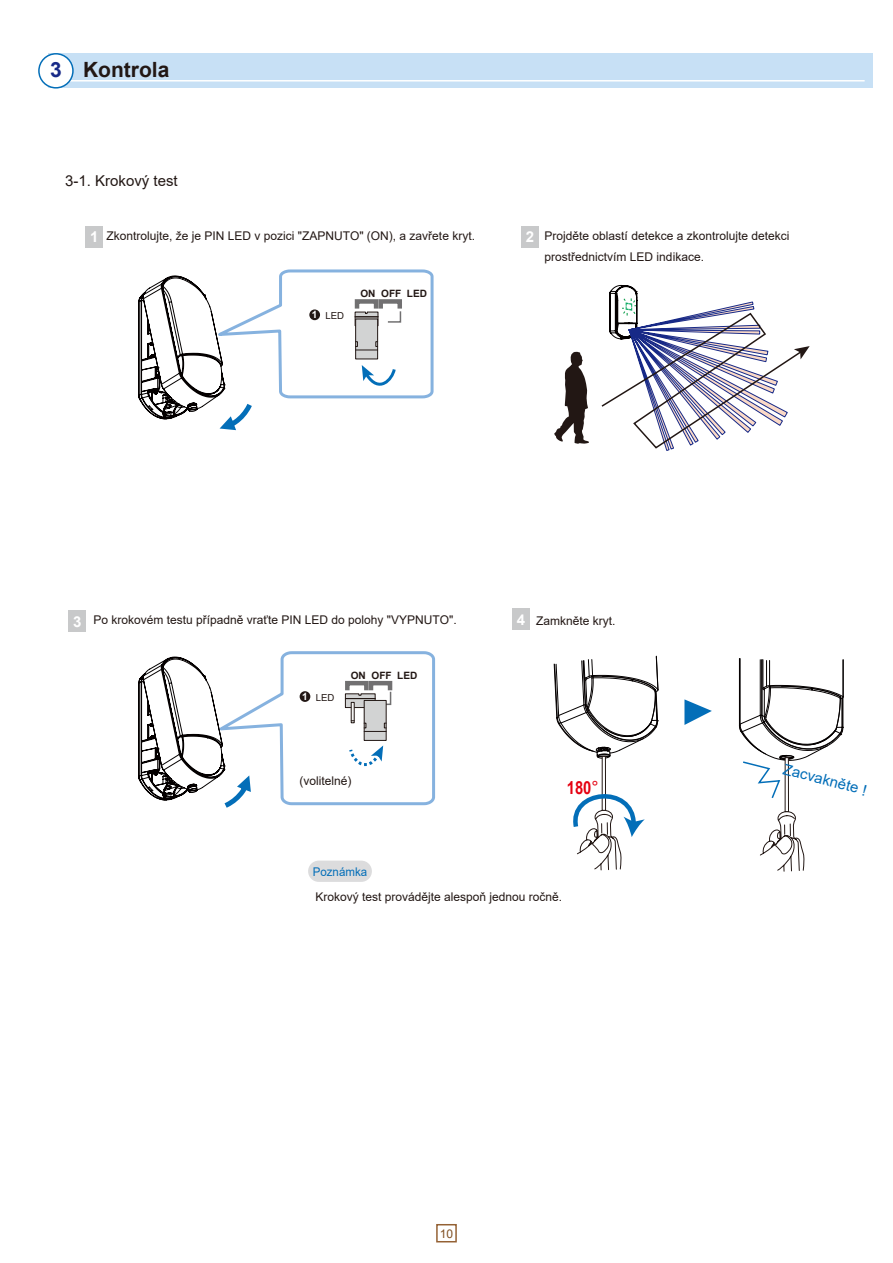
<style>
.page{position:relative;width:893px;height:1263px;background:#fff}
.page>*{position:absolute;margin:0;border:0;box-sizing:border-box;transform-origin:0 0}
.t1{font:700 21px "Arial";color:#221714}
.t2{font:700 21px "Arial";color:#172987}
.t3{font:700 18px "Arial Narrow";color:#e50011}
.t4{font:15px "Arial";color:#221714}
.t5{font:15px "Arial";color:#036eb8}
.t6{font:700 15px "Arial";color:#fff}
.t7{font:12px/21px "Arial";color:#221714}
.t8{font:12px "Arial";color:#036eb8;scale:.96 1}
.t9{font:12px "Arial";color:#7f4e20}
.t10{font:700 10.05px "Arial";color:#221714}
.t11{font:9.6px "Arial";color:#221714}
.s1{font-weight:700;font-size:10.05px;color:#fff}
.s2{font-family:"Arial";font-weight:400}
</style>
<div class="page">
<div style="left:436px;top:1224px;width:21px;height:18px;background:#fff;border:2px solid #946134"></div>
<svg style="left:554px;top:352px;width:35px;height:92px"></svg>
<div style="left:48px;top:54px;width:825px;height:34px;background:#c7e0f5"></div>
<hr style="left:65px;top:80px;width:800px;height:2px;background:#fff">
<div style="left:39px;top:54px;width:34px;height:34px;background:#fff;border-radius:50%"></div>
<div style="left:38px;top:53px;width:36px;height:36px;border:2px solid #036eb8;border-radius:50%"></div>
<div style="left:86px;top:226px;width:17px;height:21px;background:#c8c9ca"></div>
<div style="left:521px;top:226px;width:17px;height:21px;background:#c8c9ca"></div>
<div style="left:69px;top:611px;width:17px;height:21px;background:#c8c9ca"></div>
<svg style="left:138px;top:269px;width:296px;height:161px"></svg>
<svg style="left:554px;top:656px;width:104px;height:103px"></svg>
<div style="left:602px;top:756px;width:4px;height:54px;border:1px solid #221714"></div>
<div style="left:513px;top:609px;width:17px;height:21px;background:#c8c9ca"></div>
<svg style="left:573px;top:784px;width:72px;height:86px"></svg>
<svg style="left:138px;top:651px;width:298px;height:157px"></svg>
<hr style="left:762px;top:659px;width:1px;height:56px;background:#040000">
<hr style="left:740px;top:658px;width:1px;height:66px;background:#040000">
<hr style="left:739px;top:658px;width:1px;height:68px;background:#040000">
<svg style="left:760px;top:811px;width:45px;height:61px"></svg>
<div style="left:785px;top:757px;width:4px;height:55px;border:1px solid #221714"></div>
<svg style="left:739px;top:660px;width:105px;height:140px"></svg>
<svg style="left:684px;top:699px;width:28px;height:26px"></svg>
<svg style="left:601px;top:285px;width:209px;height:166px"></svg>
<div style="left:308px;top:861px;width:64px;height:21px;background:#dcdcdd;border-radius:11px"></div>
<h1 class="t2" style="left:50px;top:55px;width:13px">3</h1>
<h1 class="t1" style="left:83px;top:55px;width:88px">Kontrola</h1>
<p class="t4" style="left:65px;top:170px;width:114px">3-1. Krokový test</p>
<p class="t7" style="left:106px;top:225px;width:370px">Zkontrolujte, že je PIN LED v pozici "ZAPNUTO" (ON), a zavřete kryt.</p>
<p class="t7" style="left:545px;top:225px;width:246px">Projděte oblastí detekce a zkontrolujte detekci prostřednictvím LED indikace.</p>
<p class="t6" style="left:90px;top:226px;width:10px">1</p>
<p class="t6" style="left:526px;top:226px;width:10px">2</p>
<p class="t11" style="left:312px;top:309px;width:34px"><span class="s1">1</span> LED</p>
<p class="t10" style="left:360px;top:286px;width:68px">ON OFF LED</p>
<p class="t6" style="left:517px;top:609px;width:10px">4</p>
<p class="t7" style="left:94px;top:609px;width:365px">Po krokovém testu případně vraťte PIN LED do polohy "VYPNUTO".</p>
<p class="t6" style="left:73px;top:611px;width:10px">3</p>
<p class="t7" style="left:536px;top:610px;width:81px">Zamkněte kryt.</p>
<p class="t11" style="left:302px;top:691px;width:34px"><span class="s1">1</span> LED</p>
<p class="t10" style="left:351px;top:668px;width:68px">ON OFF LED</p>
<p class="t7" style="left:300px;top:770px;width:54px">(volitelné)</p>
<p class="t8" style="left:313px;top:863px;width:58px">Poznámka</p>
<h2 class="t3" style="left:567px;top:774px;width:33px">180<span class="s2">°</span></h2>
<p class="t7" style="left:315px;top:886px;width:248px">Krokový test provádějte alespoň jednou ročně.</p>
<p class="t9" style="left:440px;top:1225px;width:15px">10</p>
<p class="t5" style="left:786px;top:758px;width:87px;rotate:15deg">Zacvakněte !</p>
</div>
